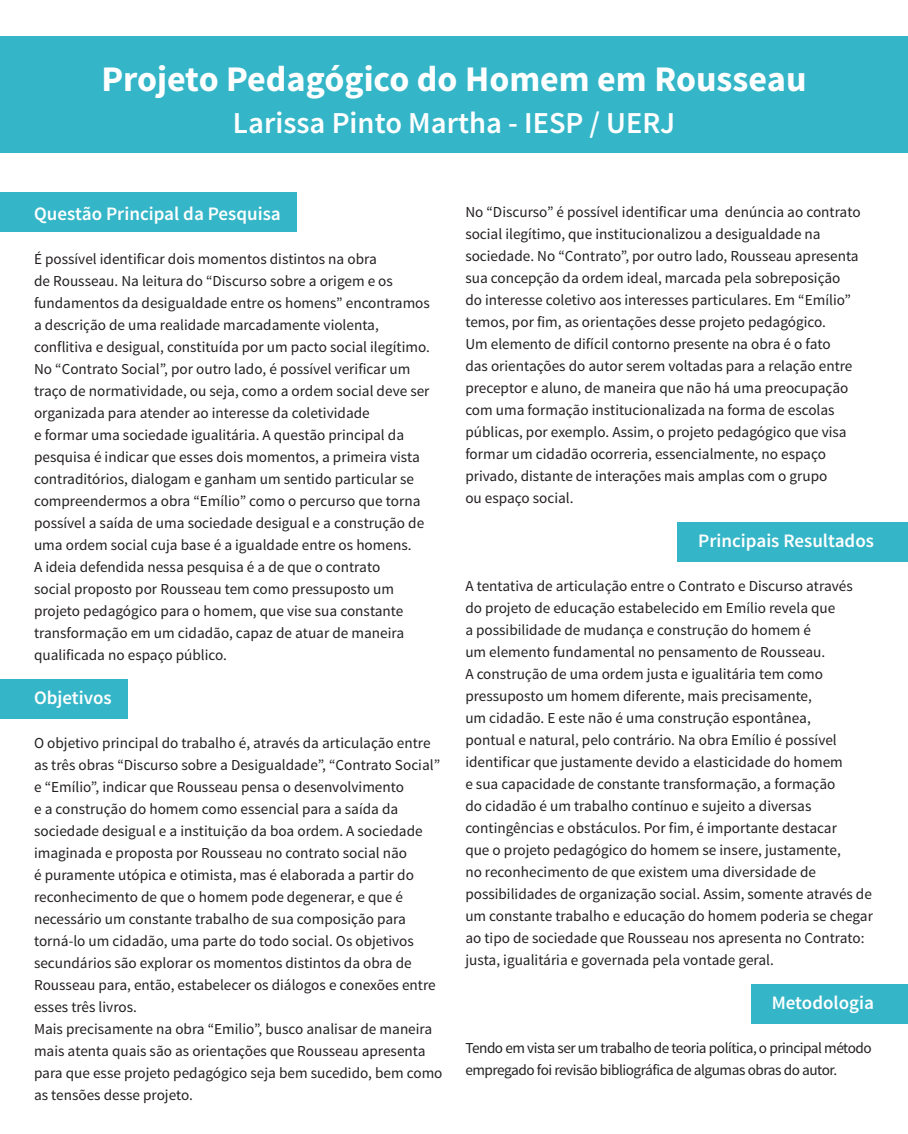
<style>
.page{position:relative;width:908px;height:1134px;background:#fff}
.page>*{position:absolute;margin:0;border:0;box-sizing:border-box;transform-origin:0 0}
.t1{font:700 36px "Source Sans Pro";color:#fff}
.t2{font:600 30.4px "Source Sans Pro";color:#fff}
.t3{font:600 19px "Source Sans Pro";color:#fff}
.t4{font:15.2px/22px "Source Sans Pro";color:#231f20}
.t5{font:15.2px/22px "Source Sans Pro";letter-spacing:-.03em;color:#231f20}
</style>
<div class="page">
<div style="left:677px;top:522px;width:230px;height:40px;background:#35b6c8"></div>
<div style="left:751px;top:984px;width:156px;height:39px;background:#35b6c8"></div>
<div style="left:0;top:192px;width:296px;height:40px;background:#35b6c8"></div>
<div style="left:0;top:679px;width:128px;height:40px;background:#35b6c8"></div>
<div style="left:0;top:37px;width:907px;height:116px;background:#35b6c8"></div>
<p class="t1" style="left:101px;top:56px;width:706px">Projeto Pedagógico do Homem em Rousseau</p>
<p class="t2" style="left:233px;top:104px;width:443px">Larissa Pinto Martha - IESP / UERJ</p>
<p class="t3" style="left:34px;top:201px;width:248px">Questão Principal da Pesquisa</p>
<p class="t4" style="left:34px;top:248px;width:397px">É possível identificar dois momentos distintos na obra<br>de Rousseau. Na leitura do “Discurso sobre a origem e os fundamentos da desigualdade entre os homens” encontramos a descrição de uma realidade marcadamente violenta, conflitiva e desigual, constituída por um pacto social ilegítimo.<br>No “Contrato Social”, por outro lado, é possível verificar um traço de normatividade, ou seja, como a ordem social deve ser organizada para atender ao interesse da coletividade</p>
<p class="t4" style="left:34px;top:424px;width:391px">e formar uma sociedade igualitária. A questão principal da pesquisa é indicar que esses dois momentos, a primeira vista contraditórios, dialogam e ganham um sentido particular se compreendermos a obra “Emílio” como o percurso que torna possível a saída de uma sociedade desigual e a construção de uma ordem social cuja base é a igualdade entre os homens.<br>A ideia defendida nessa pesquisa é a de que o contrato<br>social proposto por Rousseau tem como pressuposto um projeto pedagógico para o homem, que vise sua constante transformação em um cidadão, capaz de atuar de maneira qualificada no espaço público.</p>
<p class="t3" style="left:34px;top:685px;width:79px">Objetivos</p>
<p class="t4" style="left:34px;top:732px;width:407px">O objetivo principal do trabalho é, através da articulação entre as três obras “Discurso sobre a Desigualdade”, “Contrato Social” e “Emílio”, indicar que Rousseau pensa o desenvolvimento<br>e a construção do homem como essencial para a saída da sociedade desigual e a instituição da boa ordem. A sociedade imaginada e proposta por Rousseau no contrato social não<br>é puramente utópica e otimista, mas é elaborada a partir do reconhecimento de que o homem pode degenerar, e que é necessário um constante trabalho de sua composição para torná-lo um cidadão, uma parte do todo social. Os objetivos secundários são explorar os momentos distintos da obra de Rousseau para, então, estabelecer os diálogos e conexões entre esses três livros.</p>
<p class="t4" style="left:34px;top:1018px;width:410px">Mais precisamente na obra “Emilio”, busco analisar de maneira mais atenta quais são as orientações que Rousseau apresenta para que esse projeto pedagógico seja bem sucedido, bem como as tensões desse projeto.</p>
<p class="t4" style="left:465px;top:201px;width:396px">No “Discurso” é possível identificar uma denúncia ao contrato social ilegítimo, que institucionalizou a desigualdade na sociedade. No “Contrato”, por outro lado, Rousseau apresenta sua concepção da ordem ideal, marcada pela sobreposição do interesse coletivo aos interesses particulares. Em “Emílio” temos, por fim, as orientações desse projeto pedagógico.</p>
<p class="t4" style="left:465px;top:333px;width:388px">Um elemento de difícil contorno presente na obra é o fato das orientações do autor serem voltadas para a relação entre preceptor e aluno, de maneira que não há uma preocupação com uma formação institucionalizada na forma de escolas públicas, por exemplo. Assim, o projeto pedagógico que visa formar um cidadão ocorreria, essencialmente, no espaço privado, distante de interações mais amplas com o grupo</p>
<p class="t4" style="left:465px;top:487px;width:110px">ou espaço social.</p>
<p class="t3" style="left:698px;top:529px;width:177px">Principais Resultados</p>
<p class="t4" style="left:465px;top:575px;width:409px">A tentativa de articulação entre o Contrato e Discurso através do projeto de educação estabelecido em Emílio revela que<br>a possibilidade de mudança e construção do homem é<br>um elemento fundamental no pensamento de Rousseau.<br>A construção de uma ordem justa e igualitária tem como pressuposto um homem diferente, mais precisamente,<br>um cidadão. E este não é uma construção espontânea,<br>pontual e natural, pelo contrário. Na obra Emílio é possível identificar que justamente devido a elasticidade do homem<br>e sua capacidade de constante transformação, a formação<br>do cidadão é um trabalho contínuo e sujeito a diversas contingências e obstáculos. Por fim, é importante destacar<br>que o projeto pedagógico do homem se insere, justamente,<br>no reconhecimento de que existem uma diversidade de possibilidades de organização social. Assim, somente através de um constante trabalho e educação do homem poderia se chegar ao tipo de sociedade que Rousseau nos apresenta no Contrato: justa, igualitária e governada pela vontade geral.</p>
<p class="t3" style="left:771px;top:991px;width:104px">Metodologia</p>
<p class="t5" style="left:465px;top:1037px;width:408px">Tendo em vista ser um trabalho de teoria política, o principal método empregado foi revisão bibliográfica de algumas obras do autor.</p>
</div>
